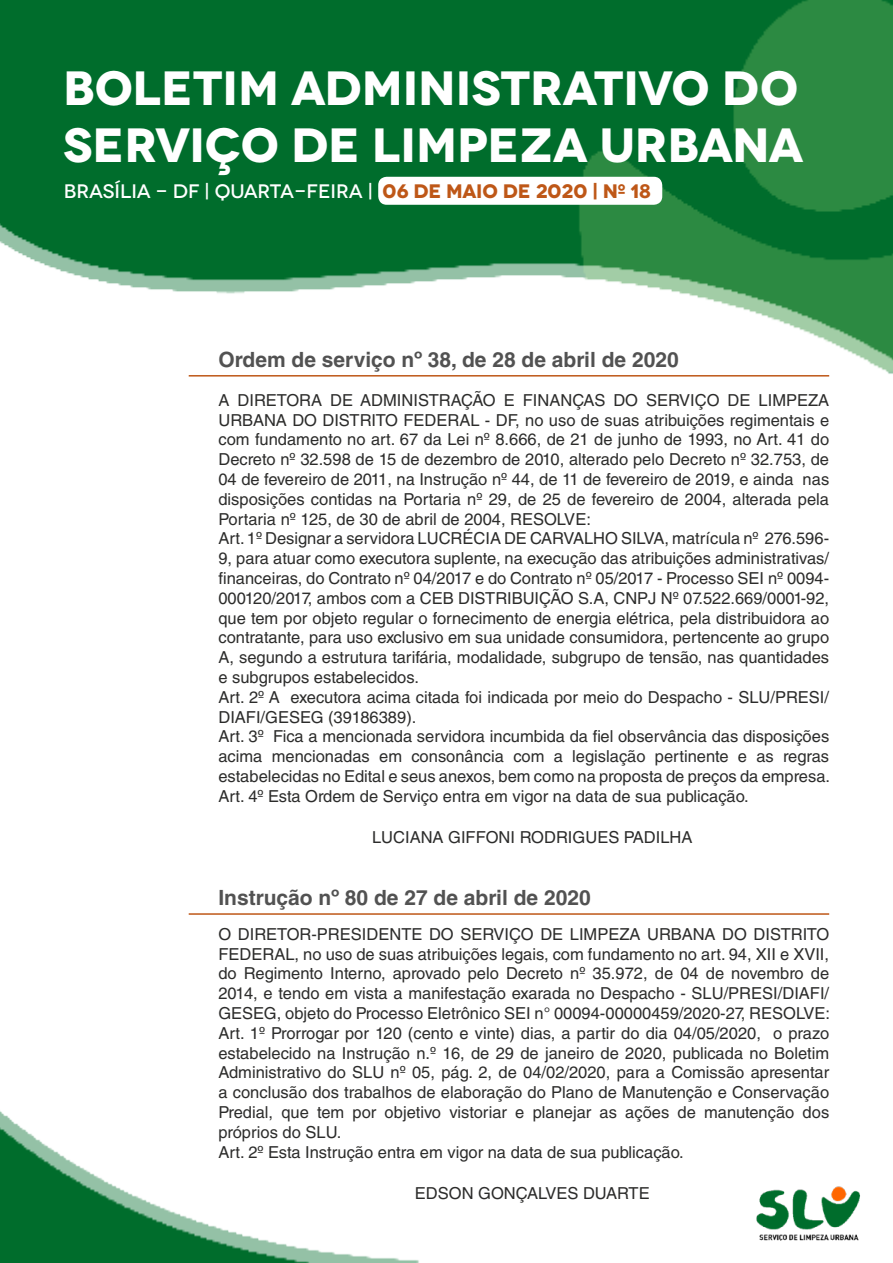
<style>
.page{position:relative;width:893px;height:1263px;background:#fff}
.page>*{position:absolute;margin:0;border:0;box-sizing:border-box;transform-origin:0 0}
.t1{font:700 48px/57.6px "Novecentowide";color:#fff}
.t2{font:700 21px "Helvetica LT Std";color:#525252}
.t3{font:500 19.5px "Novecentowide";color:#fff}
.t4{font:16.5px/19.8px "Helvetica LT Std";color:#2c2c2b}
.s1{font-weight:700;color:#be5717}
</style>
<div class="page">
<img style="left:0;top:0;width:893px;height:1263px">
<img style="left:745px;top:1181px;width:116px;height:60px">
<hr style="left:189px;top:375px;width:640px;height:2px;background:#be5717">
<hr style="left:189px;top:913px;width:640px;height:2px;background:#be5717">
<div style="left:378px;top:177px;width:284px;height:28px;background:#fff;border-radius:9px"></div>
<h1 class="t1" style="left:63px;top:59px;width:742px">BOLETIM ADMINISTRATIVO DO<br>SERVIÇO DE LIMPEZA URBANA</h1>
<p class="t3" style="left:64px;top:179px;width:589px">BRASÍLIA - DF | QUARTA-FEIRA | <span class="s1">06 DE MAIO DE 2020 | Nº 18</span></p>
<p class="t2" style="left:218px;top:346px;width:462px">Ordem de serviço nº 38, de 28 de abril de 2020</p>
<p class="t4" style="left:218px;top:390px;width:613px">A DIRETORA DE ADMINISTRAÇÃO E FINANÇAS DO SERVIÇO DE LIMPEZA URBANA DO DISTRITO FEDERAL - DF, no uso de suas atribuições regimentais e com fundamento no art. 67 da Lei nº 8.666, de 21 de junho de 1993, no Art. 41 do Decreto nº 32.598 de 15 de dezembro de 2010, alterado pelo Decreto nº 32.753, de 04 de fevereiro de 2011, na Instrução nº 44, de 11 de fevereiro de 2019, e ainda nas disposições contidas na Portaria nº 29, de 25 de fevereiro de 2004, alterada pela Portaria nº 125, de 30 de abril de 2004, RESOLVE:<br>Art. 1º Designar a servidora LUCRÉCIA DE CARVALHO SILVA, matrícula nº 276.596- 9, para atuar como executora suplente, na execução das atribuições administrativas/ financeiras, do Contrato nº 04/2017 e do Contrato nº 05/2017 - Processo SEI nº 0094- 000120/2017, ambos com a CEB DISTRIBUIÇÃO S.A, CNPJ Nº 07.522.669/0001-92, que tem por objeto regular o fornecimento de energia elétrica, pela distribuidora ao contratante, para uso exclusivo em sua unidade consumidora, pertencente ao grupo A, segundo a estrutura tarifária, modalidade, subgrupo de tensão, nas quantidades e subgrupos estabelecidos.<br>Art. 2º A executora acima citada foi indicada por meio do Despacho - SLU/PRESI/ DIAFI/GESEG (39186389).<br>Art. 3º Fica a mencionada servidora incumbida da fiel observância das disposições acima mencionadas em consonância com a legislação pertinente e as regras estabelecidas no Edital e seus anexos, bem como na proposta de preços da empresa.<br>Art. 4º Esta Ordem de Serviço entra em vigor na data de sua publicação.</p>
<p class="t4" style="left:372px;top:827px;width:322px">LUCIANA GIFFONI RODRIGUES PADILHA</p>
<p class="t2" style="left:218px;top:884px;width:374px">Instrução nº 80 de 27 de abril de 2020</p>
<p class="t4" style="left:218px;top:924px;width:613px">O DIRETOR-PRESIDENTE DO SERVIÇO DE LIMPEZA URBANA DO DISTRITO FEDERAL, no uso de suas atribuições legais, com fundamento no art. 94, XII e XVII, do Regimento Interno, aprovado pelo Decreto nº 35.972, de 04 de novembro de 2014, e tendo em vista a manifestação exarada no Despacho - SLU/PRESI/DIAFI/ GESEG, objeto do Processo Eletrônico SEI n° 00094-00000459/2020-27, RESOLVE:<br>Art. 1º Prorrogar por 120 (cento e vinte) dias, a partir do dia 04/05/2020, o prazo estabelecido na Instrução n.º 16, de 29 de janeiro de 2020, publicada no Boletim Administrativo do SLU nº 05, pág. 2, de 04/02/2020, para a Comissão apresentar a conclusão dos trabalhos de elaboração do Plano de Manutenção e Conservação Predial, que tem por objetivo vistoriar e planejar as ações de manutenção dos próprios do SLU.<br>Art. 2º Esta Instrução entra em vigor na data de sua publicação.</p>
<p class="t4" style="left:415px;top:1183px;width:236px">EDSON GONÇALVES DUARTE</p>
</div>
